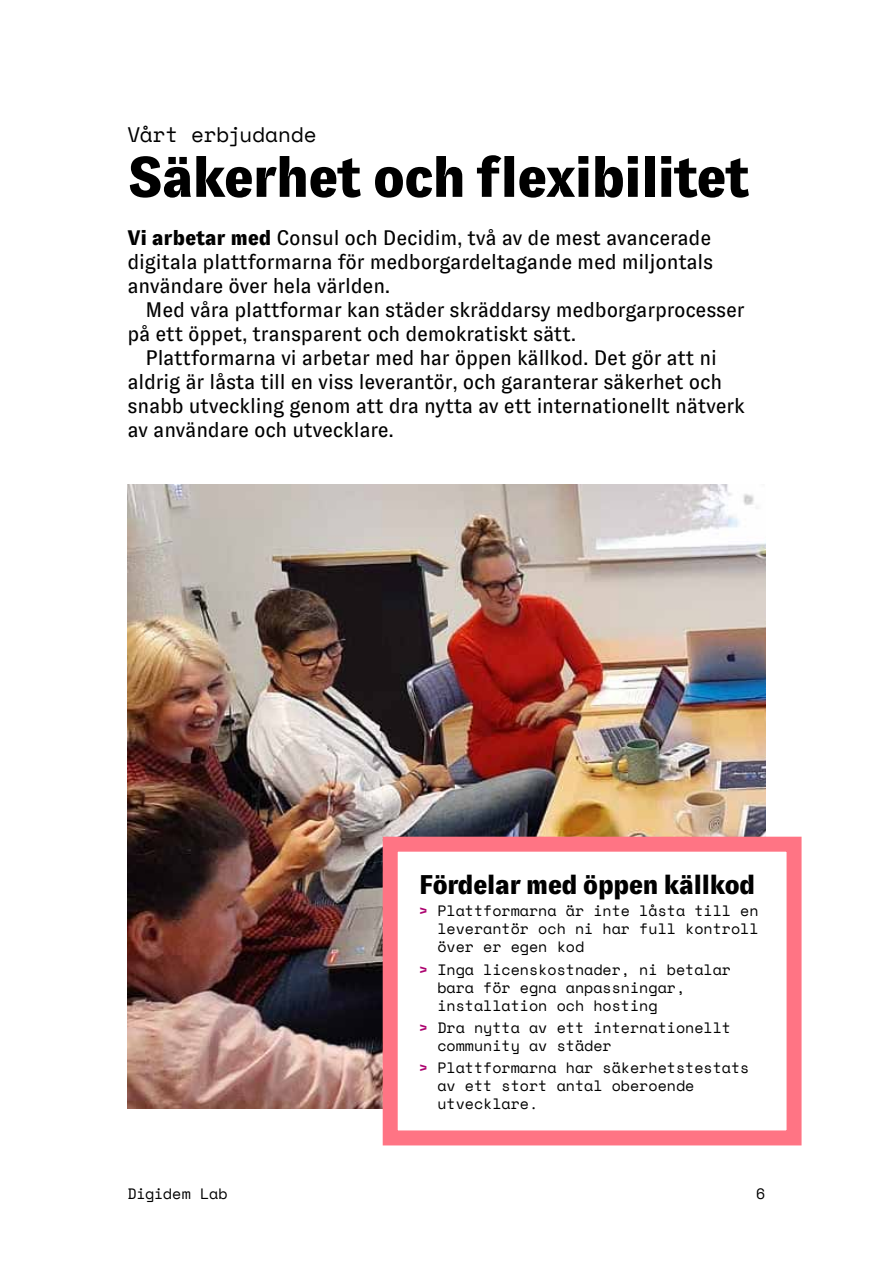
<style>
.page{position:relative;width:893px;height:1263px;background:#fff}
.page>*{position:absolute;margin:0;border:0;box-sizing:border-box;transform-origin:0 0}
.t1{font:900 57px "GT Zirkon";letter-spacing:-.03em;color:#000}
.t2{font:900 27px "GT Zirkon";letter-spacing:-.03em;color:#000}
.t3{font:21px/24px "GT Zirkon";letter-spacing:-.01em;color:#000}
.t4{font:21px "Space Mono";letter-spacing:-.005em;color:#000}
.t5{font:15px/18px "Space Mono";color:#000}
.s1{font-weight:900}
.s2{font-weight:700;color:#ad0470}
</style>
<div class="page">
<img style="left:128px;top:485px;width:637px;height:624px">
<div style="left:390px;top:844px;width:404px;height:294px;background:#fff"></div>
<div style="left:383px;top:837px;width:418px;height:308px;border:15px solid #ff7484"></div>
<p class="t4" style="left:128px;top:119px;width:191px">Vårt erbjudande</p>
<h1 class="t1" style="left:128px;top:146px;width:624px">Säkerhet och flexibilitet</h1>
<p class="t3" style="left:128px;top:226px;width:587px;text-align:justify"><span class="s1">Vi arbetar med</span> Consul och Decidim, två av de mest avancerade digitala plattformarna för medborgardeltagande med miljontals användare över hela världen.</p>
<p class="t3" style="left:128px;top:298px;width:619px;text-indent:18px">Med våra plattformar kan städer skräddarsy medborgarprocesser på ett öppet, transparent och demokratiskt sätt.</p>
<p class="t3" style="left:128px;top:346px;width:619px;text-indent:18px">Plattformarna vi arbetar med har öppen källkod. Det gör att ni aldrig är låsta till en viss leverantör, och garanterar säkerhet och snabb utveckling genom att dra nytta av ett internationellt nätverk av användare och utvecklare.</p>
<p class="t2" style="left:419px;top:870px;width:338px">Fördelar med öppen källkod</p>
<p class="t5" style="left:437px;top:901px;width:323px;text-align:justify;text-indent:-18px"><span class="s2">&gt;</span> Plattformarna är inte låsta till en leverantör och ni har full kontroll över er egen kod</p>
<p class="t5" style="left:437px;top:960px;width:295px;text-indent:-18px"><span class="s2">&gt;</span> Inga licenskostnader, ni betalar bara för egna anpassningar, installation och hosting</p>
<p class="t5" style="left:437px;top:1018px;width:295px;text-indent:-18px"><span class="s2">&gt;</span> Dra nytta av ett internatio nellt community av städer</p>
<p class="t5" style="left:437px;top:1058px;width:314px;text-indent:-18px"><span class="s2">&gt;</span> Plattformarna har säkerhets testats av ett stort antal oberoende utvecklare.</p>
<p class="t5" style="left:128px;top:1184px;width:102px">Digidem Lab</p>
<p class="t5" style="left:756px;top:1184px;width:11px">6</p>
</div>
